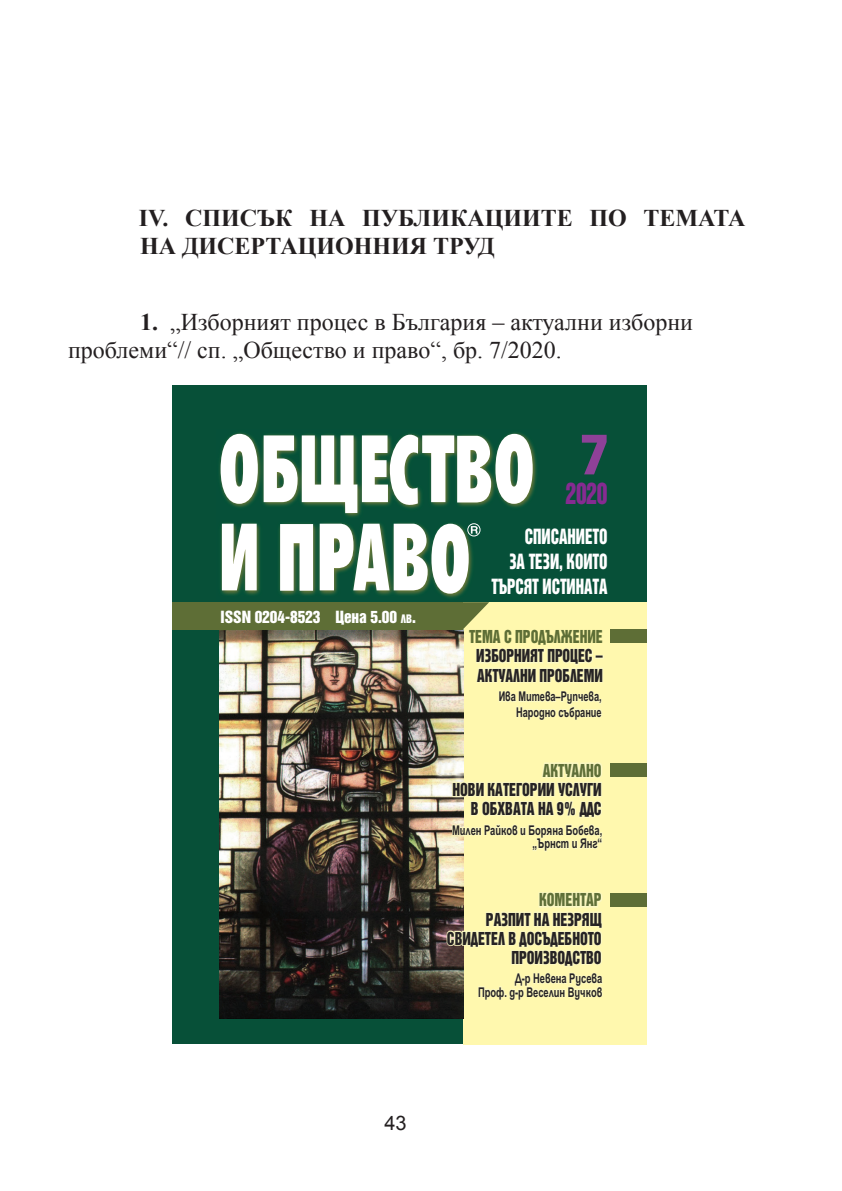
<style>
.page{position:relative;width:842px;height:1191px;background:#fff}
.page>*{position:absolute;margin:0;border:0;box-sizing:border-box;transform-origin:0 0}
.t1{font:700 53.4px "SP Award Semi Cond";color:#8e4198}
.t2{font:26.8px "SP Helicon Inserat";color:#862b91;scale:.8 1}
.t3{font:24px/28px "Times New Roman";color:#231f20}
.t4{font:700 24px/28px "Times New Roman";color:#231f20}
.t5{font:20px "Arial";color:#231f20}
.t6{font:19.2px/24.8px "SP Herald Inserat";letter-spacing:-.005em;color:#fff;text-align:right;scale:.79 1}
.t7{font:16.2px/19.2px "SP Herald Inserat";letter-spacing:-.005em;color:#262324;text-align:right;scale:.86 1}
.t8{font:16.2px/19.2px "SP Herald Inserat";letter-spacing:-.005em;color:#262324;scale:.85 1}
.t9{font:16.2px "SP Herald Inserat";letter-spacing:-.005em;color:#5e6e36;scale:.86 1}
.t10{font:16.2px "SP Herald Inserat";letter-spacing:-.005em;color:#5f6f38;scale:.86 1}
.t11{font:15.4px "SP Herald Inserat";letter-spacing:-.005em;color:#fff}
.t12{font:700 13.4px/13.4px "SP Ariel";letter-spacing:-.005em;color:#262324;text-align:right;scale:.7 1}
.t13{font:700 13.4px/15.4px "SP Ariel";letter-spacing:-.005em;color:#262324;text-align:right;scale:.69 1}
.s1{font-weight:700}
.s2{font-size:10.8px}
</style>
<div class="page">
<div style="left:172px;top:386px;width:474px;height:658px;background:#075038"></div>
<img style="left:219px;top:433px;width:318px;height:165px">
<svg style="left:221px;top:434px;width:37px;height:70px;background:#c2d2c9"></svg>
<svg style="left:280px;top:524px;width:33px;height:67px;background:#e3e9e4"></svg>
<svg style="left:222px;top:524px;width:35px;height:66px;background:#e1e8e2"></svg>
<svg style="left:264px;top:433px;width:269px;height:80px"></svg>
<div style="left:463px;top:602px;width:183px;height:442px;background:#fff8ae"></div>
<img style="left:219px;top:629px;width:244px;height:389px">
<div style="left:172px;top:602px;width:291px;height:27px;background:#5e6e36"></div>
<div style="left:467px;top:523px;width:13px;height:13px;border:1px solid #fff;border-radius:50%"></div>
<svg style="left:320px;top:524px;width:158px;height:69px"></svg>
<div style="left:610px;top:629px;width:36px;height:14px;background:#5e6e36"></div>
<div style="left:610px;top:763px;width:36px;height:14px;background:#5e6e36"></div>
<div style="left:610px;top:893px;width:36px;height:14px;background:#5e6e36"></div>
<svg style="left:446px;top:602px;width:158px;height:399px"></svg>
<p class="t4" style="left:139px;top:203px;width:608px">IV. СПИСЪК НА ПУБЛИКАЦИИТЕ ПО ТЕМАТА<br>НА ДИСЕРТАЦИОННИЯ ТРУД</p>
<p class="t3" style="left:68px;top:308px;width:626px;text-indent:72px"><span class="s1">1.</span> „Изборният процес в България – актуални изборни проблеми“// сп. „Общество и право“, бр. 7/2020.</p>
<h1 class="t1" style="left:579px;top:421px;width:33px">7</h1>
<p class="t2" style="left:565px;top:477px;width:54px">2020</p>
<p class="t11" style="left:221px;top:607px;width:197px">ISSN 0204-8523 Цена 5.00 <span class="s2">ЛВ</span>.</p>
<p class="t6" style="left:491px;top:523px;width:149px">СПИСАНИЕТО<br>ЗА ТЕЗИ, КОИТО<br>ТЪРСЯТ ИСТИНАТА</p>
<p class="t9" style="left:469px;top:627px;width:157px">ТЕМА С ПРОДЪЛЖЕНИЕ</p>
<p class="t8" style="left:476px;top:646px;width:150px">ИЗБОРНИЯТ ПРОЦЕС –<br>АКТУАЛНИ ПРОБЛЕМИ</p>
<p class="t13" style="left:499px;top:689px;width:151px">Ива Митева–Рупчева,<br>Народно събрание</p>
<p class="t10" style="left:543px;top:760px;width:70px">АКТУАЛНО</p>
<p class="t7" style="left:452px;top:779px;width:175px">НОВИ КАТЕГОРИИ УСЛУГИ<br>В ОБХВАТА НА 9% ДДС</p>
<p class="t12" style="left:452px;top:823px;width:216px">Милен Райков и Боряна Бобева, „Ърнст и Янг“</p>
<p class="t10" style="left:539px;top:890px;width:74px">КОМЕНТАР</p>
<p class="t7" style="left:447px;top:909px;width:181px">РАЗПИТ НА НЕЗРЯЩ<br>СВИДЕТЕЛ В ДОСЪДЕБНОТО<br>ПРОИЗВОДСТВО</p>
<p class="t12" style="left:478px;top:971px;width:179px">Д-р Невена Русева<br>Проф. д-р Веселин Вучков</p>
<p class="t5" style="left:384px;top:1110px;width:24px">43</p>
</div>
